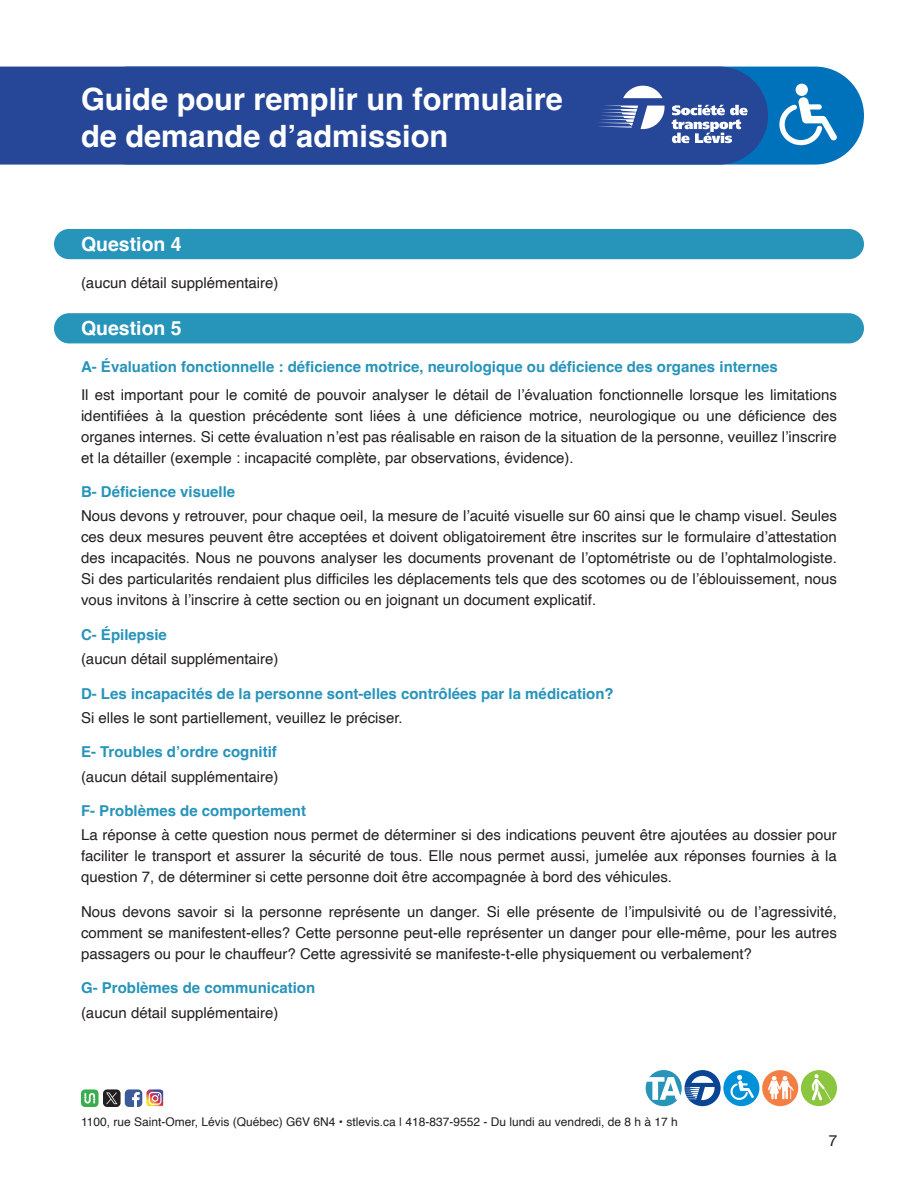
<style>
.page{position:relative;width:918px;height:1188px;background:#fff}
.page>*{position:absolute;margin:0;border:0;box-sizing:border-box;transform-origin:0 0}
.t1{font:700 30.75px/36.9px "Helvetica";color:#fff}
.t2{font:700 19.5px "Helvetica";color:#fff}
.t3{font:15px/21px "Helvetica";color:#231f20;text-align:justify}
.t4{font:700 15px "Helvetica";color:#2794ba}
.t5{font:15px "N Haas Grotesk TX Pro 55 Rg";color:#231f20}
.t6{font:12px "Helvetica";color:#231f20}
</style>
<div class="page">
<div style="left:54px;top:229px;width:810px;height:30px;background:#2794ba;border-radius:15px"></div>
<div style="left:80px;top:67px;width:784px;height:98px;background:#0072bc;border-radius:49px"></div>
<div style="left:0;top:67px;width:768px;height:98px;background:#264698"></div>
<svg style="left:623px;top:86px;width:39px;height:12px"></svg>
<svg style="left:596px;top:106px;width:69px;height:23px;background:#778bbe"></svg>
<svg style="left:672px;top:105px;width:76px;height:38px;background:#7c8fc1"></svg>
<svg style="left:779px;top:84px;width:58px;height:61px"></svg>
<div style="left:801px;top:1070px;width:36px;height:36px;background:#8bc63e;border-radius:50%"></div>
<svg style="left:812px;top:1074px;width:19px;height:26px"></svg>
<div style="left:762px;top:1070px;width:36px;height:36px;background:#f47f45;border-radius:50%"></div>
<svg style="left:768px;top:1076px;width:25px;height:23px"></svg>
<div style="left:723px;top:1070px;width:36px;height:36px;background:#0092d8;border-radius:50%"></div>
<svg style="left:730px;top:1075px;width:24px;height:25px"></svg>
<div style="left:684px;top:1070px;width:37px;height:36px;background:#094594;border-radius:50%"></div>
<div style="left:646px;top:1070px;width:36px;height:36px;background:#2794ba;border-radius:50%"></div>
<svg style="left:646px;top:1076px;width:69px;height:24px"></svg>
<svg style="left:81px;top:1089px;width:18px;height:18px"></svg>
<div style="left:103px;top:1089px;width:18px;height:18px;background:#231f20;border-radius:4px"></div>
<svg style="left:125px;top:1089px;width:38px;height:18px"></svg>
<svg style="left:106px;top:1093px;width:11px;height:11px"></svg>
<div style="left:54px;top:313px;width:810px;height:30px;background:#2794ba;border-radius:15px"></div>
<h1 class="t1" style="left:81px;top:84px;width:483px">Guide pour remplir un formulaire de demande d’admission</h1>
<h2 class="t2" style="left:81px;top:232px;width:102px">Question 4</h2>
<p class="t3" style="left:81px;top:272px;width:199px">(aucun détail supplémentaire)</p>
<h2 class="t2" style="left:81px;top:317px;width:102px">Question 5</h2>
<p class="t4" style="left:81px;top:358px;width:698px">A- Évaluation fonctionnelle : déficience motrice, neurologique ou déficience des organes internes</p>
<p class="t3" style="left:81px;top:384px;width:757px">Il est important pour le comité de pouvoir analyser le détail de l’évaluation fonctionnelle lorsque les limitations identifiées à la question précédente sont liées à une déficience motrice, neurologique ou une déficience des organes internes. Si cette évaluation n’est pas réalisable en raison de la situation de la personne, veuillez l’inscrire et la détailler (exemple : incapacité complète, par observations, évidence).</p>
<p class="t4" style="left:81px;top:483px;width:156px">B- Déficience visuelle</p>
<p class="t3" style="left:81px;top:506px;width:757px">Nous devons y retrouver, pour chaque oeil, la mesure de l’acuité visuelle sur 60 ainsi que le champ visuel. Seules ces deux mesures peuvent être acceptées et doivent obligatoirement être inscrites sur le formulaire d’attestation des incapacités. Nous ne pouvons analyser les documents provenant de l’optométriste ou de l’ophtalmologiste.<br>Si des particularités rendaient plus difficiles les déplacements tels que des scotomes ou de l’éblouissement, nous vous invitons à l’inscrire à cette section ou en joignant un document explicatif.</p>
<p class="t4" style="left:81px;top:626px;width:87px">C- Épilepsie</p>
<p class="t3" style="left:81px;top:649px;width:199px">(aucun détail supplémentaire)</p>
<p class="t4" style="left:81px;top:684px;width:534px">D- Les incapacités de la personne sont-elles contrôlées par la médication?</p>
<p class="t3" style="left:81px;top:708px;width:323px">Si elles le sont partiellement, veuillez le préciser.</p>
<p class="t4" style="left:81px;top:743px;width:197px">E- Troubles d’ordre cognitif</p>
<p class="t3" style="left:81px;top:766px;width:199px">(aucun détail supplémentaire)</p>
<p class="t4" style="left:81px;top:802px;width:227px">F- Problèmes de comportement</p>
<p class="t3" style="left:81px;top:825px;width:757px">La réponse à cette question nous permet de déterminer si des indications peuvent être ajoutées au dossier pour faciliter le transport et assurer la sécurité de tous. Elle nous permet aussi, jumelée aux réponses fournies à la question 7, de déterminer si cette personne doit être accompagnée à bord des véhicules.</p>
<p class="t3" style="left:81px;top:902px;width:757px">Nous devons savoir si la personne représente un danger. Si elle présente de l’impulsivité ou de l’agressivité, comment se manifestent-elles? Cette personne peut-elle représenter un danger pour elle-même, pour les autres passagers ou pour le chauffeur? Cette agressivité se manifeste-t-elle physiquement ou verbalement?</p>
<p class="t4" style="left:81px;top:979px;width:236px">G- Problèmes de communication</p>
<p class="t3" style="left:81px;top:1002px;width:199px">(aucun détail supplémentaire)</p>
<p class="t6" style="left:81px;top:1112px;width:598px">1100, rue Saint-Omer, Lévis (Québec) G6V 6N4 • stlevis.ca | 418-837-9552 - Du lundi au vendredi, de 8 h à 17 h</p>
<p class="t5" style="left:829px;top:1131px;width:10px">7</p>
</div>
